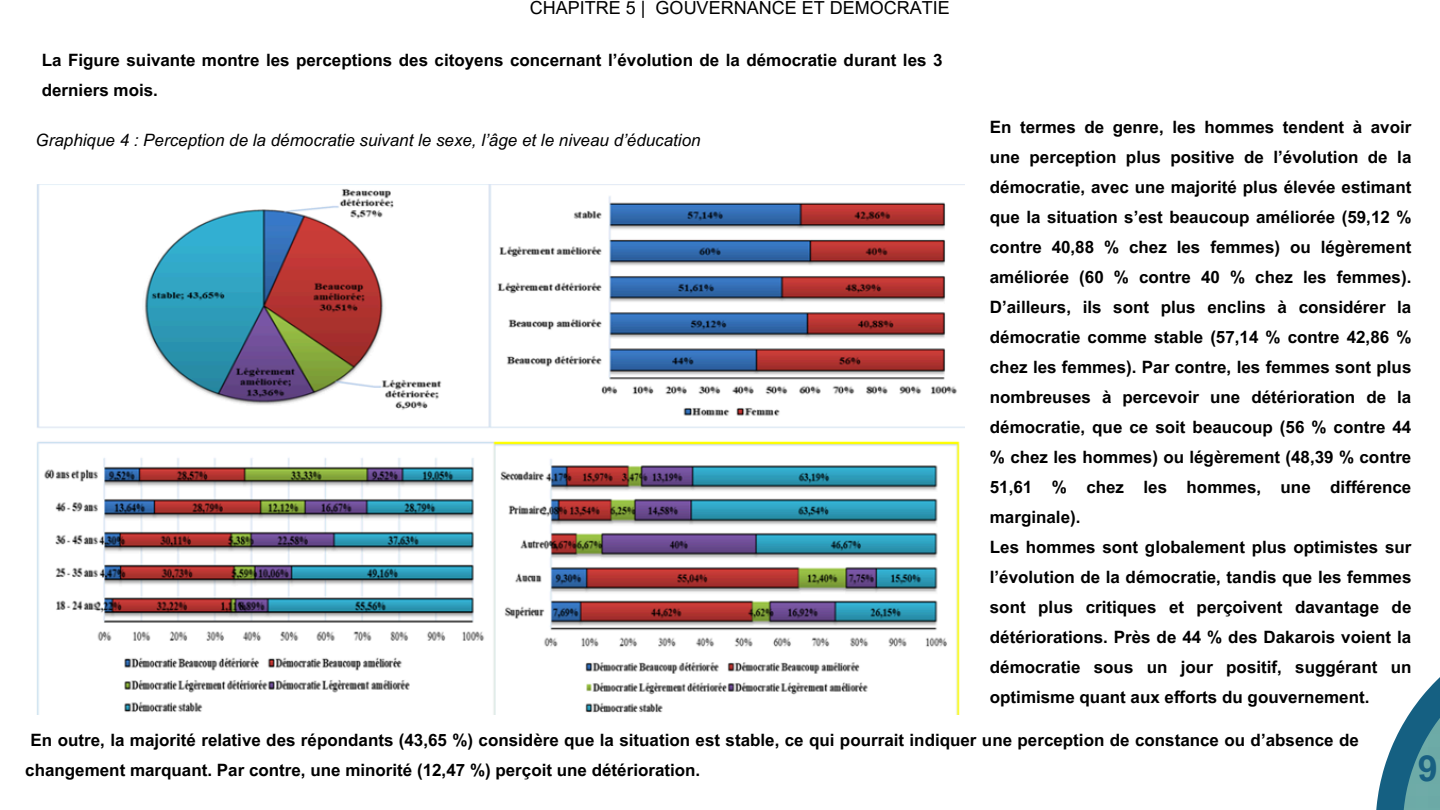
<style>
.page{position:relative;width:1440px;height:810px;background:#fff}
.page>*{position:absolute;margin:0;border:0;box-sizing:border-box;transform-origin:0 0}
.t1{font:700 36px "Arial MT Pro";color:#196082}
.t2{font:18px "Arial MT Pro";color:#000}
.t3{font:700 17px/30px "Arial MT Pro";color:#000}
.t4{font:italic 17px "Arial MT Pro";color:#000}
</style>
<div class="page">
<img style="left:37px;top:185px;width:928px;height:530px">
<svg style="left:1376px;top:724px;width:27px;height:86px;fill:#156082"></svg>
<img style="left:1403px;top:677px;width:37px;height:133px">
<p class="t2" style="left:530px;top:1px;width:421px">CHAPITRE 5 | GOUVERNANCE ET DEMOCRATIE</p>
<h2 class="t3" style="left:42px;top:47px;width:902px">La Figure suivante montre les perceptions des citoyens concernant l’évolution de la démocratie durant les 3 derniers mois.</h2>
<p class="t3" style="left:990px;top:114px;width:423px">En termes de genre, les hommes tendent à avoir une perception plus positive de l’évolution de la démocratie, avec une majorité plus élevée estimant que la situation s’est beaucoup améliorée (59,12 % contre 40,88 % chez les femmes) ou légèrement améliorée (60 % contre 40 % chez les femmes).<br>D’ailleurs, ils sont plus enclins à considérer la démocratie comme stable (57,14 % contre 42,86 % chez les femmes). Par contre, les femmes sont plus nombreuses à percevoir une détérioration de la démocratie, que ce soit beaucoup (56 % contre 44 % chez les hommes) ou légèrement (48,39 % contre 51,61 % chez les hommes, une différence marginale).<br>Les hommes sont globalement plus optimistes sur l’évolution de la démocratie, tandis que les femmes sont plus critiques et perçoivent davantage de détériorations. Près de 44 % des Dakarois voient la démocratie sous un jour positif, suggérant un optimisme quant aux efforts du gouvernement.</p>
<p class="t3" style="left:25px;top:727px;width:1335px;text-indent:5px">En outre, la majorité relative des répondants (43,65 %) considère que la situation est stable, ce qui pourrait indiquer une perception de constance ou d’absence de changement marquant. Par contre, une minorité (12,47 %) perçoit une détérioration.</p>
<h2 class="t4" style="left:36px;top:133px;width:666px">Graphique 4 : Perception de la démocratie suivant le sexe, l’âge et le niveau d’éducation</h2>
<p class="t1" style="left:1418px;top:754px;width:22px">9</p>
</div>
